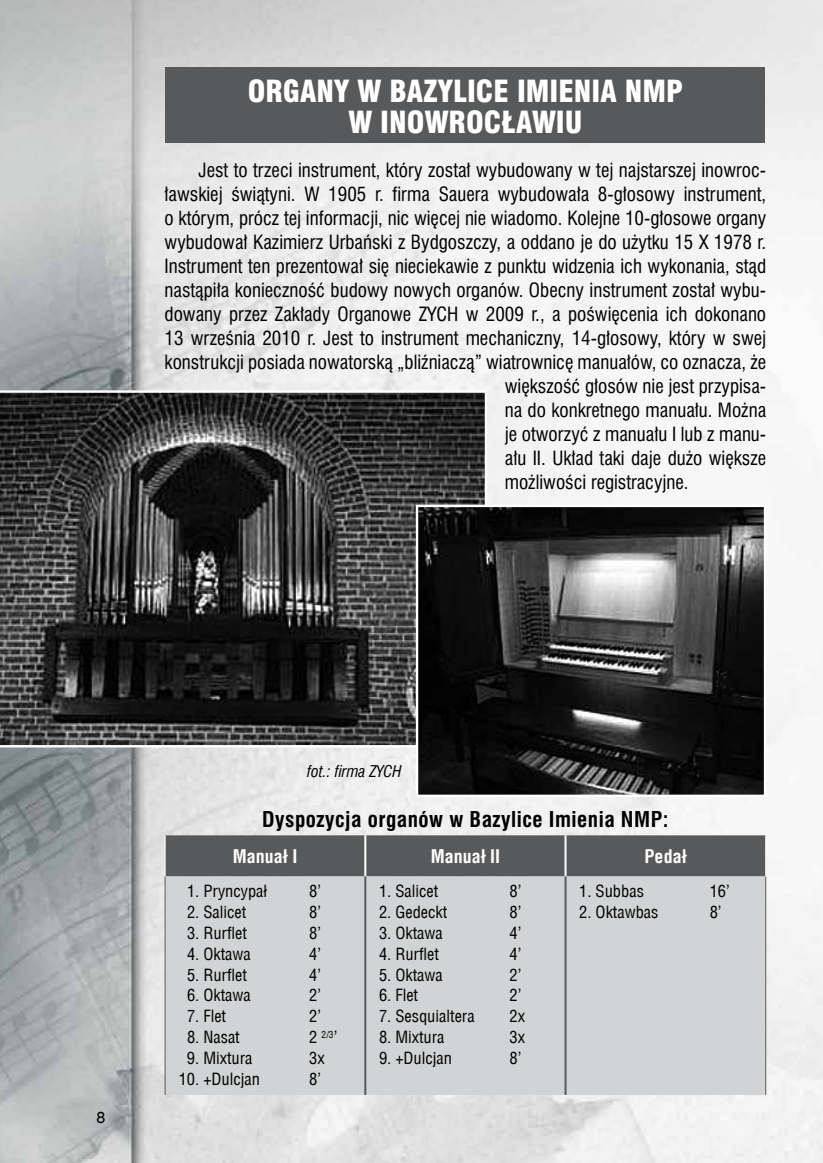
<style>
.page{position:relative;width:823px;height:1163px;background:#fff}
.page>*{position:absolute;margin:0;border:0;box-sizing:border-box;transform-origin:0 0}
.t1{font:28px "Swis 721 Blk Cn PL";color:#fff}
.t2{font:700 20px "Swis 721 Cn PL";letter-spacing:.025em;color:#000}
.t3{font:18px "Swis 721 Cn PL";color:#000}
.t4{font:700 18px "Switzerland Condensed";color:#fff}
.t5{font:16.4px "Switzerland Condensed";color:#000}
.t6{font:16px "Switzerland";color:#000}
.t7{font:italic 14.8px "Swis 721 Cn PL";color:#000}
.t8{font:9.6px "Switzerland Condensed";color:#000}
.s1{font-size:16.4px}
</style>
<div class="page">
<img style="left:0;top:0;width:822px;height:1162px">
<svg style="left:0;top:390px;width:487px;height:357px;background:#393939"></svg>
<div style="left:165px;top:68px;width:599px;height:75px;background:#58595b"></div>
<img style="left:418px;top:507px;width:344px;height:286px">
<div style="left:415px;top:504px;width:350px;height:292px;border:2px solid #fff"></div>
<div style="left:165px;top:835px;width:599px;height:41px;background:#58595b"></div>
<div style="left:165px;top:876px;width:599px;height:218px;background:#d1d3d4"></div>
<hr style="left:164px;top:835px;width:1px;height:41px;background:#fff">
<hr style="left:764px;top:835px;width:1px;height:41px;background:#fff">
<hr style="left:364px;top:835px;width:2px;height:41px;background:#fff">
<hr style="left:564px;top:835px;width:2px;height:41px;background:#fff">
<hr style="left:164px;top:876px;width:1px;height:218px;background:#58595b">
<hr style="left:764px;top:876px;width:1px;height:218px;background:#58595b">
<hr style="left:364px;top:876px;width:2px;height:218px;background:#58595b">
<hr style="left:564px;top:876px;width:2px;height:218px;background:#58595b">
<h1 class="t1" style="left:247px;top:73px;width:36px">ORGANY</h1>
<h1 class="t1" style="left:357px;top:73px;width:65px">W BAZYLICE</h1>
<h1 class="t1" style="left:516px;top:73px;width:25px">IMIENIA</h1>
<h1 class="t1" style="left:624px;top:73px;width:60px">NMP</h1>
<h1 class="t1" style="left:348px;top:104px;width:60px">W INOWROCŁAWIU</h1>
<p class="t3" style="left:198px;top:158px;width:568px">Jest to trzeci instrument, który został wybudowany w tej najstarszej inowroc-</p>
<p class="t3" style="left:164px;top:182px;width:602px">ławskiej świątyni. W 1905 r. firma Sauera wybudowała 8-głosowy instrument,</p>
<p class="t3" style="left:164px;top:206px;width:602px">o którym, prócz tej informacji, nic więcej nie wiadomo. Kolejne 10-głosowe organy</p>
<p class="t3" style="left:164px;top:230px;width:603px">wybudował Kazimierz Urbański z Bydgoszczy, a oddano je do użytku 15 X 1978 r.</p>
<p class="t3" style="left:164px;top:254px;width:602px">Instrument ten prezentował się nieciekawie z punktu widzenia ich wykonania, stąd</p>
<p class="t3" style="left:164px;top:278px;width:602px">nastąpiła konieczność budowy nowych organów. Obecny instrument został wybu-</p>
<p class="t3" style="left:164px;top:302px;width:602px">dowany przez Zakłady Organowe ZYCH w 2009 r., a poświęcenia ich dokonano</p>
<p class="t3" style="left:164px;top:326px;width:602px">13 września 2010 r. Jest to instrument mechaniczny, 14-głosowy, który w swej</p>
<p class="t3" style="left:164px;top:350px;width:602px">konstrukcji posiada nowatorską „bliźniaczą” wiatrownicę manuałów, co oznacza, że</p>
<p class="t3" style="left:504px;top:374px;width:263px">większość głosów nie jest przypisa-</p>
<p class="t3" style="left:504px;top:398px;width:263px">na do konkretnego manuału. Można</p>
<p class="t3" style="left:504px;top:422px;width:263px">je otworzyć z manuału I lub z manu-</p>
<p class="t3" style="left:504px;top:446px;width:263px">ału II. Układ taki daje dużo większe</p>
<p class="t3" style="left:504px;top:470px;width:185px">możliwości registracyjne.</p>
<p class="t6" style="left:96px;top:1107px;width:10px">8</p>
<p class="t7" style="left:307px;top:762px;width:96px">fot.: firma ZYCH</p>
<p class="t2" style="left:262px;top:806px;width:407px">Dyspozycja organów w Bazylice Imienia NMP:</p>
<p class="t4" style="left:233px;top:845px;width:66px">Manuał I</p>
<p class="t4" style="left:430px;top:845px;width:71px">Manuał II</p>
<p class="t4" style="left:644px;top:845px;width:44px">Pedał</p>
<p class="t5" style="left:187px;top:881px;width:82px">1. Pryncypał</p>
<p class="t5" style="left:309px;top:881px;width:13px">8’</p>
<p class="t5" style="left:187px;top:902px;width:61px">2. Salicet</p>
<p class="t5" style="left:309px;top:902px;width:13px">8’</p>
<p class="t5" style="left:187px;top:923px;width:62px">3. Rurflet</p>
<p class="t5" style="left:309px;top:923px;width:13px">8’</p>
<p class="t5" style="left:187px;top:944px;width:65px">4. Oktawa</p>
<p class="t5" style="left:309px;top:944px;width:13px">4’</p>
<p class="t5" style="left:187px;top:964px;width:62px">5. Rurflet</p>
<p class="t5" style="left:309px;top:964px;width:13px">4’</p>
<p class="t5" style="left:187px;top:985px;width:65px">6. Oktawa</p>
<p class="t5" style="left:309px;top:985px;width:13px">2’</p>
<p class="t5" style="left:187px;top:1006px;width:41px">7. Flet</p>
<p class="t5" style="left:309px;top:1006px;width:13px">2’</p>
<p class="t5" style="left:187px;top:1027px;width:54px">8. Nasat</p>
<p class="t8" style="left:309px;top:1028px;width:30px"><span class="s1">2</span> 2/3<span class="s1">’</span></p>
<p class="t5" style="left:187px;top:1048px;width:67px">9. Mixtura</p>
<p class="t5" style="left:309px;top:1048px;width:17px">3x</p>
<p class="t5" style="left:179px;top:1068px;width:83px">10. +Dulcjan</p>
<p class="t5" style="left:309px;top:1068px;width:13px">8’</p>
<p class="t5" style="left:579px;top:881px;width:66px">1. Subbas</p>
<p class="t5" style="left:709px;top:881px;width:22px">16’</p>
<p class="t5" style="left:579px;top:902px;width:81px">2. Oktawbas</p>
<p class="t5" style="left:709px;top:902px;width:13px">8’</p>
<p class="t5" style="left:379px;top:881px;width:61px">1. Salicet</p>
<p class="t5" style="left:509px;top:881px;width:13px">8’</p>
<p class="t5" style="left:379px;top:902px;width:70px">2. Gedeckt</p>
<p class="t5" style="left:509px;top:902px;width:13px">8’</p>
<p class="t5" style="left:379px;top:923px;width:65px">3. Oktawa</p>
<p class="t5" style="left:509px;top:923px;width:13px">4’</p>
<p class="t5" style="left:379px;top:944px;width:62px">4. Rurflet</p>
<p class="t5" style="left:509px;top:944px;width:13px">4’</p>
<p class="t5" style="left:379px;top:964px;width:65px">5. Oktawa</p>
<p class="t5" style="left:509px;top:964px;width:13px">2’</p>
<p class="t5" style="left:379px;top:985px;width:41px">6. Flet</p>
<p class="t5" style="left:509px;top:985px;width:13px">2’</p>
<p class="t5" style="left:379px;top:1006px;width:97px">7. Sesquialtera</p>
<p class="t5" style="left:509px;top:1006px;width:17px">2x</p>
<p class="t5" style="left:379px;top:1027px;width:67px">8. Mixtura</p>
<p class="t5" style="left:509px;top:1027px;width:17px">3x</p>
<p class="t5" style="left:379px;top:1048px;width:74px">9. +Dulcjan</p>
<p class="t5" style="left:509px;top:1048px;width:13px">8’</p>
</div>
